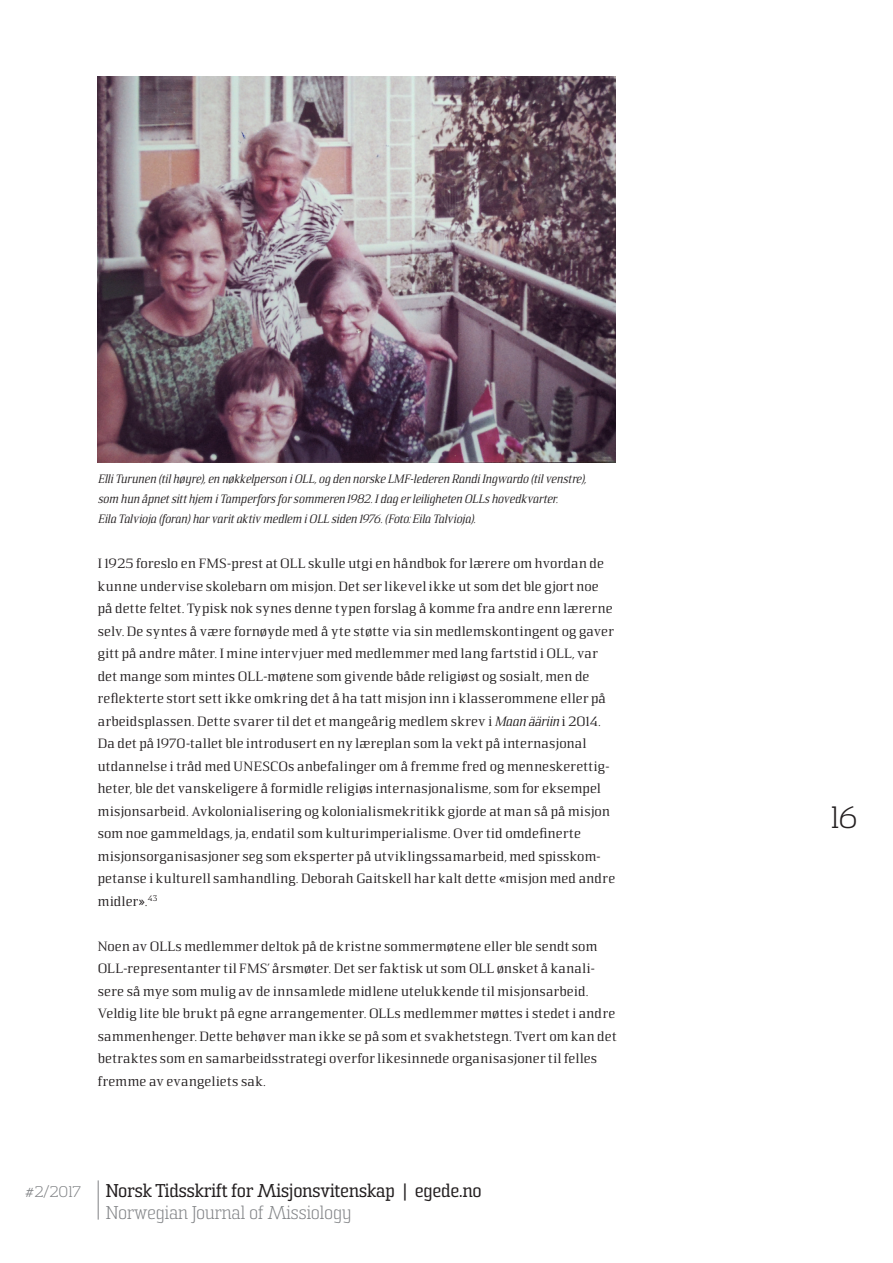
<style>
.page{position:relative;width:893px;height:1263px;background:#fff}
.page>*{position:absolute;margin:0;border:0;box-sizing:border-box;transform-origin:0 0}
.t1{font:300 30px "Sommet Slab";color:#231f20}
.t2{font:18px "Sommet Slab";color:#231f20}
.t3{font:300 18px "Sommet Slab";color:#808285}
.t4{font:15px/22.5px "Sommet Serif";letter-spacing:.015em;color:#231f20}
.t5{font:300 15px "Sommet Slab";color:#808285}
.t6{font:italic 13.5px/20.2px "Sommet Serif";letter-spacing:-.005em;color:#231f20}
.s1{font-style:italic}
</style>
<div class="page">
<hr style="left:98px;top:1180px;width:1px;height:39px;background:#808285">
<img style="left:98px;top:77px;width:518px;height:386px">
<p class="t6" style="left:98px;top:469px;width:490px">Elli Turunen (til høyre), en nøkkelperson i OLL, og den norske LMF-lederen Randi Ingwardo (til venstre), som hun åpnet sitt hjem i Tamperfors for sommeren 1982. I dag er leiligheten OLLs hovedkvarter.<br>Eila Talvioja (foran) har varit aktiv medlem i OLL siden 1976. (Foto: Eila Talvioja).</p>
<p class="t4" style="left:98px;top:553px;width:519px">I 1925 foreslo en FMS-prest at OLL skulle utgi en håndbok for lærere om hvordan de kunne undervise skolebarn om misjon. Det ser likevel ikke ut som det ble gjort noe på dette feltet. Typisk nok synes denne typen forslag å komme fra andre enn lærerne selv. De syntes å være fornøyde med å yte støtte via sin medlemskontingent og gaver gitt på andre måter. I mine intervjuer med medlemmer med lang fartstid i OLL, var det mange som mintes OLL-møtene som givende både religiøst og sosialt, men de reflekterte stort sett ikke omkring det å ha tatt misjon inn i klasserommene eller på arbeidsplassen. Dette svarer til det et mangeårig medlem skrev i <span class="s1">Maan ääriin</span> i 2014.<br>Da det på 1970-tallet ble introdusert en ny læreplan som la vekt på internasjonal utdannelse i tråd med UNESCOs anbefalinger om å fremme fred og menneskerettig&shy;heter, ble det vanskeligere å formidle religiøs internasjonalisme, som for eksempel misjonsarbeid. Avkolonialisering og kolonialismekritikk gjorde at man så på misjon som noe gammeldags, ja, endatil som kulturimperialisme. Over tid omdefinerte misjonsorganisasjoner seg som eksperter på utviklingssamarbeid, med spisskom&shy;petanse i kulturell samhandling. Deborah Gaitskell har kalt dette «misjon med andre midler».<sup>43</sup></p>
<p class="t4" style="left:98px;top:936px;width:520px">Noen av OLLs medlemmer deltok på de kristne sommermøtene eller ble sendt som OLL-representanter til FMS’ årsmøter. Det ser faktisk ut som OLL ønsket å kanali&shy;sere så mye som mulig av de innsamlede midlene utelukkende til misjonsarbeid.<br>Veldig lite ble brukt på egne arrangementer. OLLs medlemmer møttes i stedet i andre sammenhenger. Dette behøver man ikke se på som et svakhetstegn. Tvert om kan det betraktes som en samarbeidsstrategi overfor likesinnede organisasjoner til felles fremme av evangeliets sak.</p>
<p class="t5" style="left:25px;top:1183px;width:57px">#2/2017</p>
<p class="t2" style="left:106px;top:1180px;width:377px">Norsk Tidsskrift for Misjonsvitenskap | egede.no</p>
<p class="t3" style="left:106px;top:1201px;width:247px">Norwegian Journal of Missiology</p>
<h1 class="t1" style="left:831px;top:799px;width:28px">16</h1>
</div>
